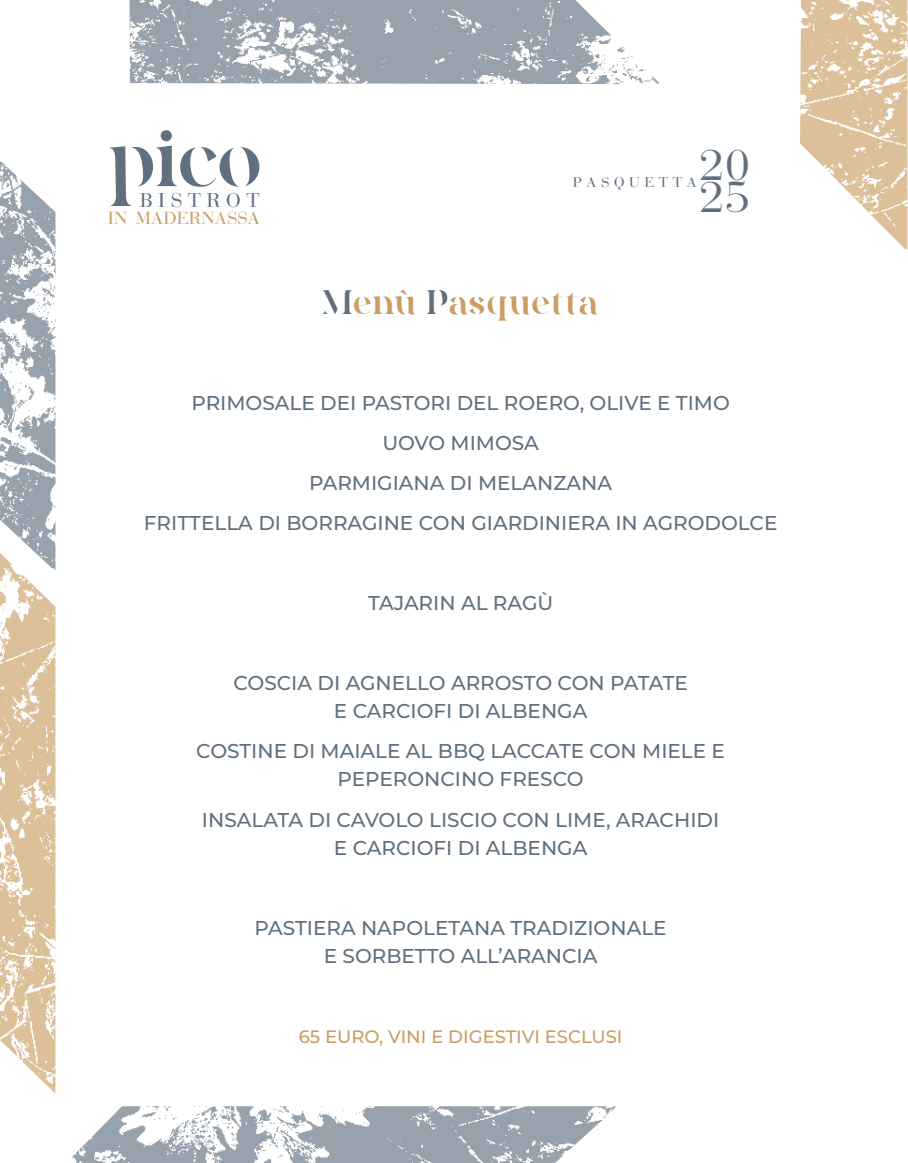
<style>
.page{position:relative;width:908px;height:1163px;background:#fff}
.page>*{position:absolute;margin:0;border:0;box-sizing:border-box;transform-origin:0 0}
.t1{font:45.2px/32.8px "Bodoni";color:#60707f}
.t2{font:35.4px "Quakiez Display";letter-spacing:.03em;color:#ca9e64}
.t3{font:20.8px "Bodoni";letter-spacing:.265em;color:#60707f}
.t4{font:500 20px/28px "Montserrat";color:#60707f;text-align:center}
.t5{font:18.2px "Bodoni";letter-spacing:.01em;color:#ca9e64}
.t6{font:500 18px "Montserrat";color:#ca9e64}
.t7{font:14.8px "Bodoni";letter-spacing:.315em;color:#60707f}
.s1{color:#60707f}
</style>
<div class="page">
<img style="left:0;top:161px;width:55px;height:374px">
<img style="left:0;top:535px;width:55px;height:558px">
<img style="left:71px;top:1106px;width:545px;height:56px">
<img style="left:800px;top:0;width:107px;height:250px">
<img style="left:129px;top:0;width:531px;height:84px">
<svg style="left:110px;top:130px;width:149px;height:76px"></svg>
<p class="t3" style="left:140px;top:188px;width:121px">BISTROT</p>
<p class="t5" style="left:108px;top:208px;width:153px">IN MADERNASSA</p>
<h1 class="t1" style="left:699px;top:149px;width:51px">20<br>25</h1>
<p class="t7" style="left:572px;top:173px;width:125px">PASQUETTA</p>
<h2 class="t2" style="left:322px;top:283px;width:277px"><span class="s1">M</span>enù <span class="s1">P</span>asquetta</h2>
<p class="t4" style="left:144px;top:382px;width:634px;line-height:40px">PRIMOSALE DEI PASTORI DEL ROERO, OLIVE E TIMO<br>UOVO MIMOSA<br>PARMIGIANA DI MELANZANA<br>FRITTELLA DI BORRAGINE CON GIARDINIERA IN AGRODOLCE</p>
<p class="t4" style="left:368px;top:588px;width:187px">TAJARIN AL RAGÙ</p>
<p class="t4" style="left:233px;top:668px;width:456px">COSCIA DI AGNELLO ARROSTO CON PATATE<br>E CARCIOFI DI ALBENGA</p>
<p class="t4" style="left:196px;top:736px;width:530px">COSTINE DI MAIALE AL BBQ LACCATE CON MIELE E<br>PEPERONCINO FRESCO</p>
<p class="t4" style="left:202px;top:804px;width:518px">INSALATA DI CAVOLO LISCIO CON LIME, ARACHIDI<br>E CARCIOFI DI ALBENGA</p>
<p class="t4" style="left:254px;top:912px;width:413px">PASTIERA NAPOLETANA TRADIZIONALE<br>E SORBETTO ALL’ARANCIA</p>
<p class="t6" style="left:298px;top:1023px;width:325px">65 EURO, VINI E DIGESTIVI ESCLUSI</p>
</div>
